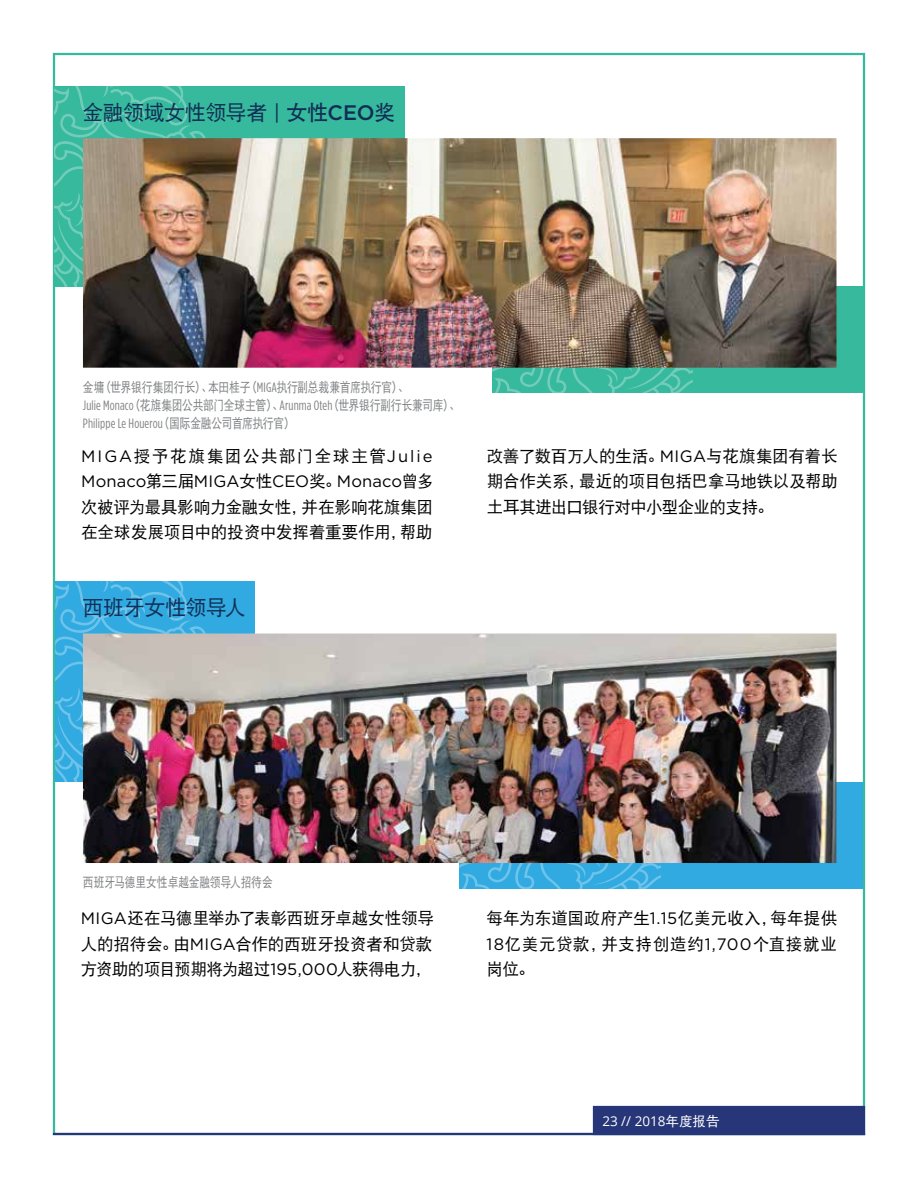
<style>
.page{position:relative;width:918px;height:1188px;background:#fff}
.page>*{position:absolute;margin:0;border:0;box-sizing:border-box;transform-origin:0 0}
.t1{font:21px "DFP Hei W5";letter-spacing:-.02em;color:#122e54}
.t2{font:16.5px/25.5px "DFP Hei W5";letter-spacing:-.01em;color:#000101;text-align:justify}
.t3{font:16.5px "Gotham HTF";letter-spacing:.005em;color:#000101}
.t4{font:16.5px "DFP Hei W5";letter-spacing:.1em;color:#000101}
.t5{font:13.5px/18px "DFP Hei W5";letter-spacing:-.02em;color:#808284;scale:.8 1}
.t6{font:condensed 13.5px "Gotham HTF";letter-spacing:.01em;color:#808284}
.t7{font:13.5px "Open Sans";color:#fff}
.s1{font-family:"Gotham HTF"}
.s2{font-family:"DFP Hei W7"}
.s3{font-family:"Gotham HTF";font-weight:500}
.s4{font-family:"Gotham HTF";font-stretch:condensed}
.s5{font-family:"DFP Hei W5";font-stretch:normal}
.s6{font-family:"DFP Hei W5"}
</style>
<div class="page">
<div style="left:54px;top:581px;width:200px;height:201px;background:#30aae1"></div>
<svg style="left:56px;top:581px;width:163px;height:201px"></svg>
<div style="left:460px;top:782px;width:404px;height:107px;background:#30aae1"></div>
<svg style="left:460px;top:863px;width:201px;height:26px"></svg>
<img style="left:83px;top:634px;width:753px;height:229px">
<div style="left:593px;top:1106px;width:272px;height:29px;background:#263678"></div>
<hr style="left:54px;top:1133px;width:810px;height:2px;background:#263678">
<div style="left:54px;top:86px;width:350px;height:200px;background:#36b99c"></div>
<svg style="left:54px;top:86px;width:152px;height:200px"></svg>
<div style="left:492px;top:286px;width:372px;height:107px;background:#36b99c"></div>
<svg style="left:492px;top:368px;width:201px;height:25px"></svg>
<img style="left:83px;top:138px;width:753px;height:230px">
<p class="t1" style="left:82px;top:101px;width:315px">金融领域女性领导者 <span class="s1">|</span> <span class="s2">女性</span><span class="s3">CEO</span><span class="s2">奖</span></p>
<p class="t5" style="left:83px;top:378px;width:473px">金墉（世界银行集团行长）、本田桂子（<span class="s4">MIGA</span>执行副总裁兼首席执行官）、<br><span class="s4">Julie Monaco</span>（花旗集团公共部门全球主管）、<span class="s4">Arunma Oteh</span>（世界银行副行长兼司库）、</p>
<p class="t6" style="left:83px;top:416px;width:213px">Philippe Le Houerou<span class="s5">（国际金融公司首席执行官）</span></p>
<p class="t4" style="left:81px;top:447px;width:353px"><span class="s1">MIGA</span>授予花旗集团公共部门全球主管<span class="s1">Julie</span></p>
<p class="t3" style="left:81px;top:472px;width:354px">Monaco<span class="s6">第三届</span>MIGA<span class="s6">女性</span>CEO<span class="s6">奖。</span>Monaco<span class="s6">曾多</span></p>
<p class="t2" style="left:81px;top:494px;width:353px">次被评为最具影响力金融女性，并在影响花旗集团在全球发展项目中的投资中发挥着重要作用，帮助</p>
<p class="t1" style="left:82px;top:596px;width:165px">西班牙女性领导人</p>
<p class="t2" style="left:487px;top:443px;width:353px">改善了数百万人的生活。<span class="s1">MIGA</span>与花旗集团有着长期合作关系，最近的项目包括巴拿马地铁以及帮助土耳其进出口银行对中小型企业的支持。</p>
<p class="t5" style="left:83px;top:873px;width:239px">西班牙马德里女性卓越金融领导人招待会</p>
<p class="t2" style="left:81px;top:905px;width:355px"><span class="s1">MIGA</span>还在马德里举办了表彰西班牙卓越女性领导人的招待会。由<span class="s1">MIGA</span>合作的西班牙投资者和贷款方资助的项目预期将为超过<span class="s1">195,000</span>人获得电力，</p>
<p class="t2" style="left:487px;top:905px;width:352px">每年为东道国政府产生<span class="s1">1.15</span>亿美元收入，每年提供<span class="s1">18</span>亿美元贷款，并支持创造约<span class="s1">1,700</span>个直接就业岗位。</p>
<p class="t7" style="left:602px;top:1111px;width:119px">23 // 2018<span class="s6">年度报告</span></p>
</div>
